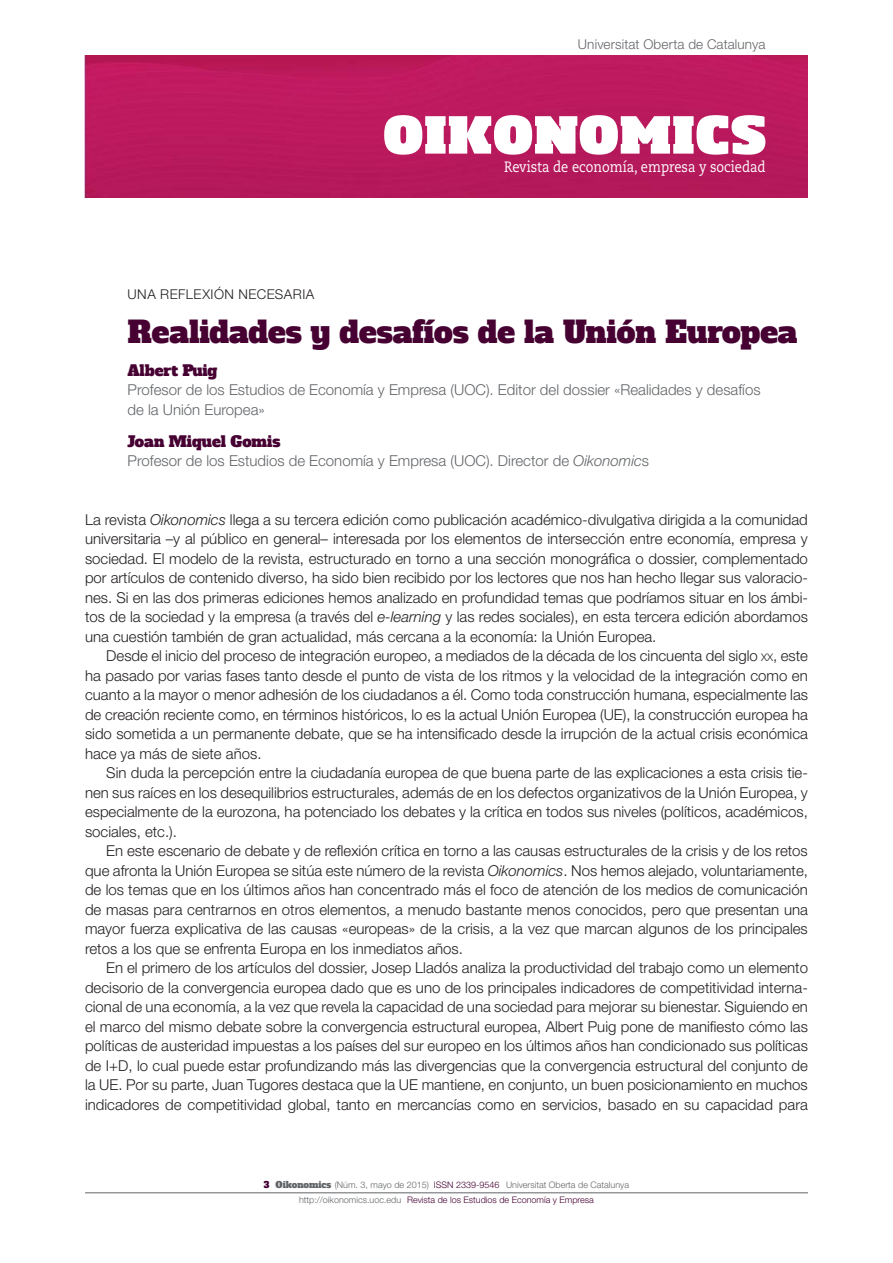
<style>
.page{position:relative;width:893px;height:1263px;background:#fff}
.page>*{position:absolute;margin:0;border:0;box-sizing:border-box;transform-origin:0 0}
._02_Titulo{font:30px "Alfa Slab One";color:#460132}
._08_Texto_general{font:300 15px/19.5px "Helvetica Neue LT Std";color:#231f20;text-align:justify}
._08_Texto_sin_sangri{font:300 15px/19.5px "Helvetica Neue LT Std";color:#231f20;text-align:justify}
._04_Cargo_autor{font:300 15px/19.5px "Helvetica Neue LT Std";color:#626568}
.t1{font:15px "Caecilia LT Std";color:#fff;scale:.86 1}
._03_Autor2{font:15px "Alfa Slab One";color:#460132}
._03_Autor{font:15px "Alfa Slab One";color:#460132}
.t2{font:300 13.5px "Helvetica Neue LT Std";letter-spacing:.01em;color:#626568}
._01_Articulo_editori{font:300 13.5px "Helvetica Neue LT Std";letter-spacing:.035em;color:#231f20}
.t3{font:300 9px "Helvetica Neue LT Std";color:#626568}
.t4{font:300 9px "Helvetica Neue LT Std";color:#460132}
.s1{font-style:italic}
.s2{font-size:10.5px}
.s3{font-family:"Alfa Slab One";font-weight:400;color:#460132}
.s4{font-family:"Alfa Slab One";font-weight:400}
.s5{color:#460132}
.s6{color:#626568}
</style>
<div class="page">
<hr style="left:85px;top:1192px;width:723px;height:1px;background:#626568">
<img style="left:85px;top:56px;width:723px;height:142px">
<svg style="left:384px;top:115px;width:381px;height:40px"></svg>
<p class="t2" style="left:578px;top:36px;width:189px">Universitat Oberta de Catalunya</p>
<p class="t1" style="left:504px;top:158px;width:306px">Revista de economía, empresa y sociedad</p>
<p class="_01_Articulo_editori" style="left:128px;top:286px;width:188px">UNA REFLEXIÓN NECESARIA</p>
<p class="_02_Titulo" style="left:128px;top:312px;width:671px">Realidades y desafíos de la Unión Europea</p>
<p class="_03_Autor" style="left:128px;top:360px;width:91px">Albert Puig</p>
<p class="_04_Cargo_autor" style="left:128px;top:380px;width:634px">Profesor de los Estudios de Economía y Empresa (UOC). Editor del dossier «Realidades y desafíos de la Unión Europea»</p>
<p class="_03_Autor2" style="left:128px;top:431px;width:154px">Joan Miquel Gomis</p>
<p class="_04_Cargo_autor" style="left:128px;top:451px;width:523px">Profesor de los Estudios de Economía y Empresa (UOC). Director de <span class="s1">Oikonomic</span>s</p>
<p class="_08_Texto_sin_sangri" style="left:85px;top:509px;width:724px">La revista <span class="s1">Oikonomics</span> llega a su tercera edición como publicación académico-divulgativa dirigida a la comunidad universitaria –y al público en general– interesada por los elementos de intersección entre economía, empresa y sociedad. El modelo de la revista, estructurado en torno a una sección monográfica o dossier, complementado por artículos de contenido diverso, ha sido bien recibido por los lectores que nos han hecho llegar sus valoracio&shy;nes. Si en las dos primeras ediciones hemos analizado en profundidad temas que podríamos situar en los ámbi&shy;tos de la sociedad y la empresa (a través del <span class="s1">e-learning</span> y las redes sociales), en esta tercera edición abordamos una cuestión también de gran actualidad, más cercana a la economía: la Unión Europea.</p>
<p class="_08_Texto_general" style="left:85px;top:646px;width:724px;text-indent:21px">Desde el inicio del proceso de integración europeo, a mediados de la década de los cincuenta del siglo <span class="s2">xx</span>, este ha pasado por varias fases tanto desde el punto de vista de los ritmos y la velocidad de la integración como en cuanto a la mayor o menor adhesión de los ciudadanos a él. Como toda construcción humana, especialmente las de creación reciente como, en términos históricos, lo es la actual Unión Europea (UE), la construcción europea ha sido sometida a un permanente debate, que se ha intensificado desde la irrupción de la actual crisis económica hace ya más de siete años.</p>
<p class="_08_Texto_general" style="left:85px;top:763px;width:724px;text-indent:21px">Sin duda la percepción entre la ciudadanía europea de que buena parte de las explicaciones a esta crisis tie&shy;nen sus raíces en los desequilibrios estructurales, además de en los defectos organizativos de la Unión Europea, y especialmente de la eurozona, ha potenciado los debates y la crítica en todos sus niveles (políticos, académicos, sociales, etc.).</p>
<p class="_08_Texto_general" style="left:85px;top:841px;width:724px;text-indent:21px">En este escenario de debate y de reflexión crítica en torno a las causas estructurales de la crisis y de los retos que afronta la Unión Europea se sitúa este número de la revista <span class="s1">Oikonomics</span>. Nos hemos alejado, voluntariamente, de los temas que en los últimos años han concentrado más el foco de atención de los medios de comunicación de masas para centrarnos en otros elementos, a menudo bastante menos conocidos, pero que presentan una mayor fuerza explicativa de las causas «europeas» de la crisis, a la vez que marcan algunos de los principales retos a los que se enfrenta Europa en los inmediatos años.</p>
<p class="_08_Texto_general" style="left:85px;top:958px;width:724px;text-indent:21px">En el primero de los artículos del dossier, Josep Lladós analiza la productividad del trabajo como un elemento decisorio de la convergencia europea dado que es uno de los principales indicadores de competitividad interna&shy;cional de una economía, a la vez que revela la capacidad de una sociedad para mejorar su bienestar. Siguiendo en el marco del mismo debate sobre la convergencia estructural europea, Albert Puig pone de manifiesto cómo las políticas de austeridad impuestas a los países del sur europeo en los últimos años han condicionado sus políticas de I+D, lo cual puede estar profundizando más las divergencias que la convergencia estructural del conjunto de la UE. Por su parte, Juan Tugores destaca que la UE mantiene, en conjunto, un buen posicionamiento en muchos indicadores de competitividad global, tanto en mercancías como en servicios, basado en su capacidad para</p>
<p class="t3" style="left:264px;top:1179px;width:367px"><span class="s3">3</span> <span class="s4">Oikonomics</span> (Núm. 3, mayo de 2015) <span class="s5">ISSN 2339-9546</span> Universitat Oberta de Catalunya</p>
<p class="t4" style="left:299px;top:1194px;width:296px"><span class="s6">http://oikonomics.uoc.edu</span> Revista de los Estudios de Economía y Empresa</p>
</div>
